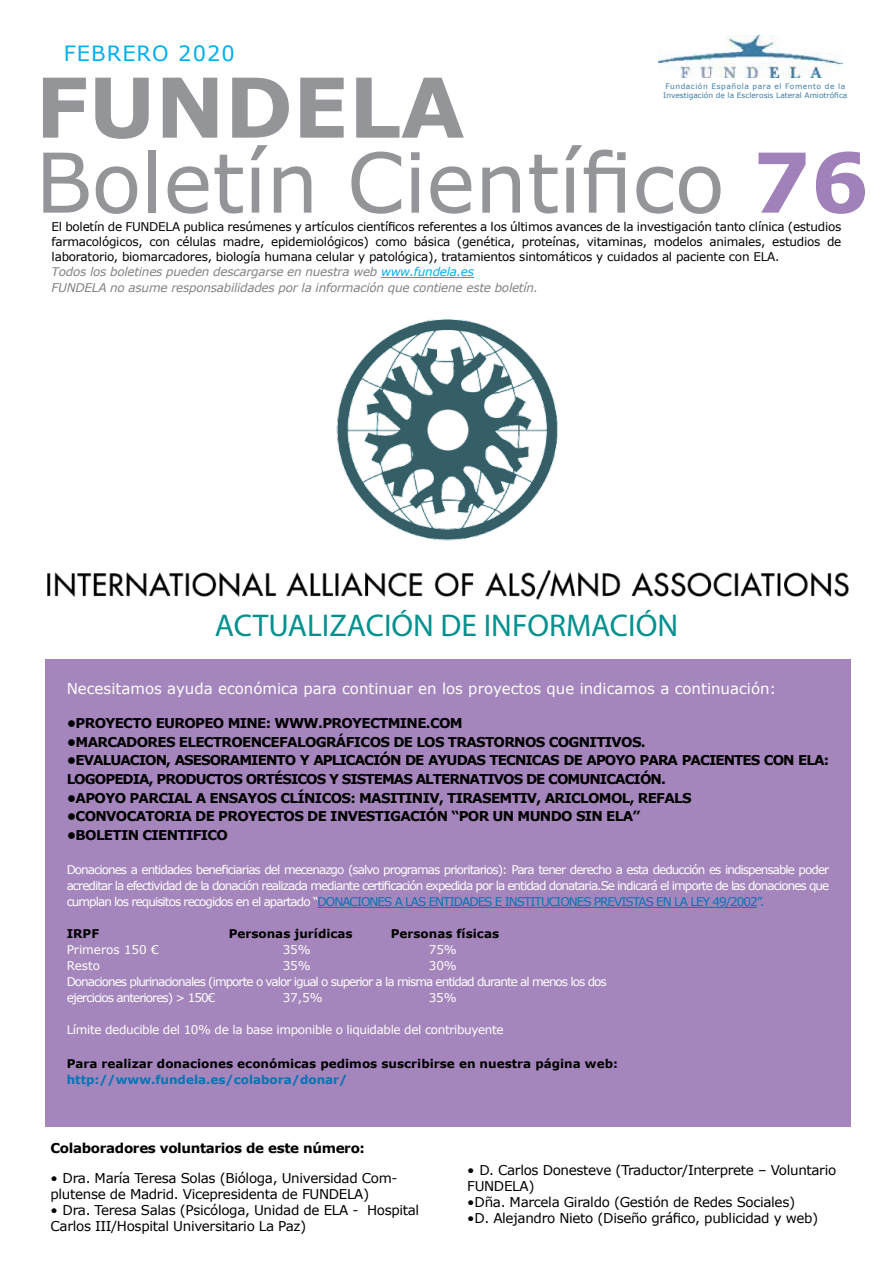
<style>
.page{position:relative;width:893px;height:1263px;background:#fff}
.page>*{position:absolute;margin:0;border:0;box-sizing:border-box;transform-origin:0 0}
.t1{font:82.5px/75px "Verdana";letter-spacing:-.005em;color:#939598}
.t2{font:31.5px "Myriad Pro";color:#00918f}
.t3{font:21px "Verdana";letter-spacing:.05em;color:#00aeef}
.t4{font:15px "Verdana";color:#fff}
.t5{font:13.5px/15.9px "Verdana";letter-spacing:-.025em;color:#000}
.t6{font:700 13.5px "Verdana";letter-spacing:-.05em;color:#000}
.t7{font:700 13.5px/18.6px "Verdana";letter-spacing:-.07em;color:#000}
.t8{font:700 13.5px "Verdana";letter-spacing:-.025em;color:#000}
.t9{font:12px/15.9px "Verdana";letter-spacing:-.08em;color:#fff;text-align:justify}
.t10{font:12px/15.3px "Verdana";letter-spacing:-.02em;color:#000}
.t11{font:700 12px "Verdana";color:#000}
.t12{font:12px "Verdana";letter-spacing:-.03em;color:#fff}
.t13{font:700 12px "Verdana";color:#0075b8}
.t14{font:12px "Verdana";color:#fff}
.t15{font:7.5px/9px "Verdana";color:#3c7ea6}
.s1{font-weight:700}
.s2{font-weight:700;color:#a181b9}
.s3{font-style:italic;color:#808285}
.s4{font-style:italic;color:#00aeef}
.s5{color:#0075b8}
</style>
<div class="page">
<img style="left:659px;top:35px;width:184px;height:43px">
<hr style="left:381px;top:277px;width:93px;height:1px;background:#00aeef">
<div style="left:45px;top:659px;width:805px;height:468px;background:#a586bc"></div>
<hr style="left:317px;top:907px;width:440px;height:1px;background:#0075b8">
<img style="left:47px;top:320px;width:802px;height:280px">
<h3 class="t3" style="left:64px;top:39px;width:173px">FEBRERO 2020</h3>
<h1 class="t1" style="left:35px;top:69px;width:835px"><span class="s1">FUNDELA<br></span>Boletín Científico <span class="s2">76</span></h1>
<p class="t10" style="left:52px;top:219px;width:791px">El boletín de FUNDELA publica resúmenes y artículos científicos referentes a los últimos avances de la investigación tanto clínica (estudios farmacológicos, con células madre, epidemiológicos) como básica (genética, proteínas, vitaminas, modelos animales, estudios de laboratorio, biomarcadores, biología humana celular y patológica), tratamientos sintomáticos y cuidados al paciente con ELA.<br><span class="s3">Todos los boletines pueden descargarse en nuestra web</span> <span class="s4">www.fundela.es<br></span><span class="s3">FUNDELA no asume responsabilidades por la información que contiene este boletín.</span></p>
<p class="t15" style="left:663px;top:82px;width:186px">Fundación Española para el Fomento de la<br>Investigación de la Esclerosis Lateral Amiotrófica</p>
<h2 class="t2" style="left:215px;top:606px;width:465px">ACTUALIZACIÓN DE INFORMACIÓN</h2>
<p class="t4" style="left:67px;top:678px;width:711px">Necesitamos ayuda económica para continuar en los proyectos que indicamos a continuación:</p>
<p class="t6" style="left:67px;top:714px;width:398px">•PROYECTO EUROPEO MINE: WWW.PROYECTMINE.COM</p>
<p class="t6" style="left:67px;top:732px;width:581px">•MARCADORES ELECTROENCEFALOGRÁFICOS DE LOS TRASTORNOS COGNITIVOS.</p>
<p class="t7" style="left:67px;top:751px;width:764px">•EVALUACION, ASESORAMIENTO Y APLICACIÓN DE AYUDAS TECNICAS DE APOYO PARA PACIENTES CON ELA:<br>LOGOPEDIA, PRODUCTOS ORTÉSICOS Y SISTEMAS ALTERNATIVOS DE COMUNICACIÓN.</p>
<p class="t6" style="left:67px;top:788px;width:627px">•APOYO PARCIAL A ENSAYOS CLÍNICOS: MASITINIV, TIRASEMTIV, ARICLOMOL, REFALS</p>
<p class="t6" style="left:67px;top:807px;width:575px">•CONVOCATORIA DE PROYECTOS DE INVESTIGACIÓN “POR UN MUNDO SIN ELA”</p>
<p class="t6" style="left:67px;top:825px;width:163px">•BOLETIN CIENTIFICO</p>
<p class="t9" style="left:67px;top:862px;width:764px">Donaciones a entidades beneficiarias del mecenazgo (salvo programas prioritarios): Para tener derecho a esta deducción es indispensable poder acreditar la efectividad de la donación realizada mediante certificación expedida por la entidad donataria.Se indicará el importe de las donaciones que cumplan los requisitos recogidos en el apartado “<span class="s5">DONACIONES A LAS ENTIDADES E INSTITUCIONES PREVISTAS EN LA LEY 49/2002”.</span></p>
<p class="t11" style="left:67px;top:925px;width:34px">IRPF</p>
<p class="t11" style="left:229px;top:925px;width:125px">Personas jurídicas</p>
<p class="t11" style="left:391px;top:925px;width:110px">Personas físicas</p>
<p class="t14" style="left:67px;top:941px;width:94px">Primeros 150 €</p>
<p class="t9" style="left:283px;top:942px;width:30px">35%</p>
<p class="t9" style="left:429px;top:942px;width:30px">75%</p>
<p class="t9" style="left:67px;top:958px;width:35px">Resto</p>
<p class="t9" style="left:283px;top:958px;width:30px">35%</p>
<p class="t9" style="left:67px;top:958px;width:542px;text-align:left;text-indent:362px">30%<br>Donaciones plurinacionales (importe o valor igual o superior a la misma entidad durante al menos los dos ejercicios anteriores) &gt; 150€</p>
<p class="t9" style="left:283px;top:989px;width:42px">37,5%</p>
<p class="t9" style="left:429px;top:989px;width:30px">35%</p>
<p class="t12" style="left:67px;top:1021px;width:438px">Límite deducible del 10% de la base imponible o liquidable del contribuyente</p>
<p class="t11" style="left:67px;top:1055px;width:553px">Para realizar donaciones económicas pedimos suscribirse en nuestra página web:</p>
<p class="t13" style="left:67px;top:1071px;width:282px">http://www.fundela.es/colabora/donar/</p>
<p class="t8" style="left:51px;top:1139px;width:316px">Colaboradores voluntarios de este número:</p>
<p class="t5" style="left:51px;top:1170px;width:349px">• Dra. María Teresa Solas (Bióloga, Universidad Com&shy;plutense de Madrid. Vicepresidenta de FUNDELA)</p>
<p class="t5" style="left:51px;top:1201px;width:370px">• Dra. Teresa Salas (Psicóloga, Unidad de ELA - Hospital<br>Carlos III/Hospital Universitario La Paz)</p>
<p class="t5" style="left:467px;top:1162px;width:371px">• D. Carlos Donesteve (Traductor/Interprete – Voluntario<br>FUNDELA)</p>
<p class="t5" style="left:467px;top:1193px;width:329px">•Dña. Marcela Giraldo (Gestión de Redes Sociales)</p>
<p class="t5" style="left:467px;top:1209px;width:353px">•D. Alejandro Nieto (Diseño gráfico, publicidad y web)</p>
</div>
